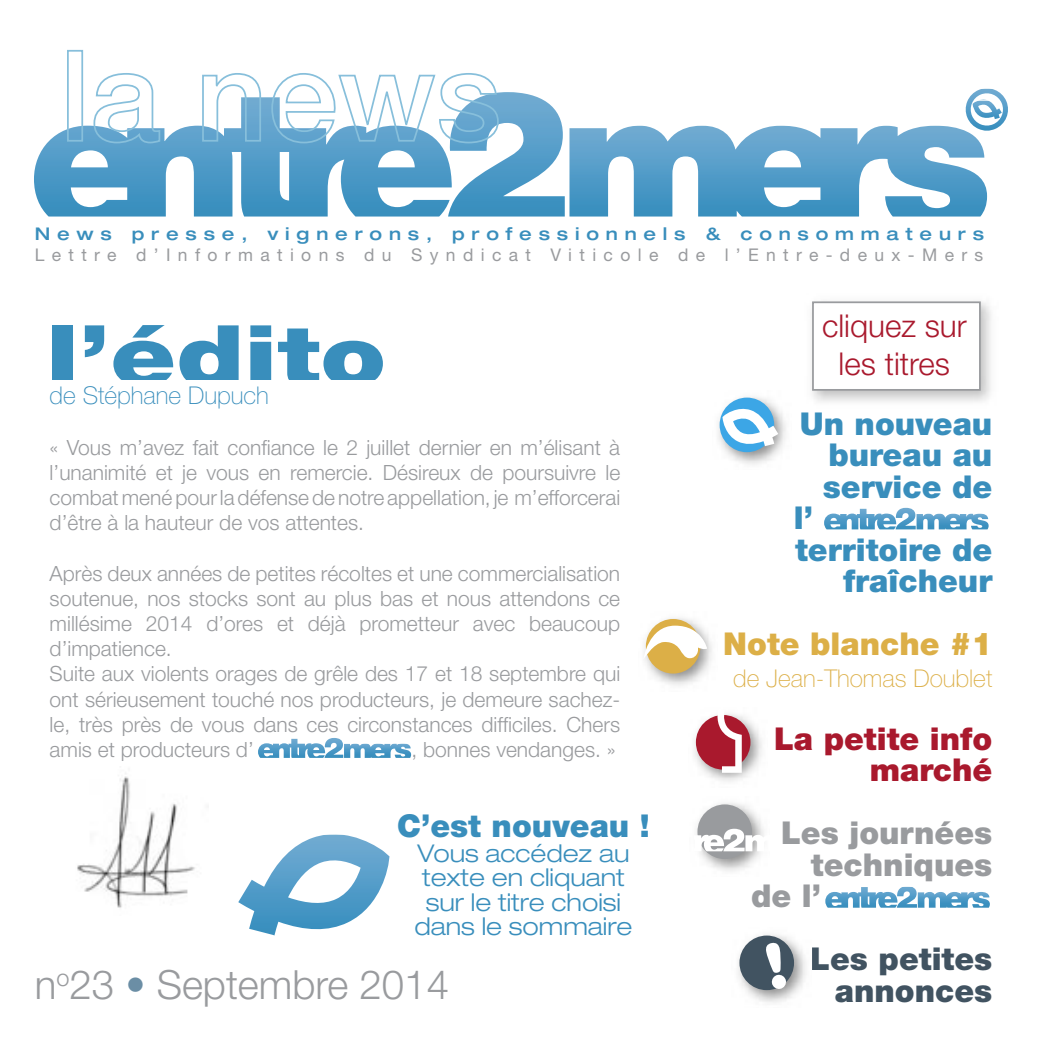
<style>
.page{position:relative;width:1042px;height:1042px;background:#fff}
.page>*{position:absolute;margin:0;border:0;box-sizing:border-box;transform-origin:0 0}
.t1{font:900 84px "Helvetica Neue";color:#398ebc;scale:1.25 1}
.t2{font:300 40.25px "Helvetica Neue";color:#999b9e}
.t3{font:900 31.5px "Helvetica Neue";color:#398ebc}
.t4{font:900 31.5px "Helvetica Neue";color:#999b9e}
.t5{font:300 31.5px/37.8px "Helvetica Neue";color:#a9192d;text-align:center}
.t6{font:900 31.5px/31.5px "Helvetica Neue";color:#a9192d;text-align:right}
.t7{font:900 31.5px "Helvetica Neue";color:#415361}
.t8{font:900 31.5px "Helvetica Neue";color:#dcaf47}
.t9{font:300 expanded 24.5px/24.5px "Helvetica Neue";color:#398ebc;text-align:center}
.t10{font:100 24.5px "Helvetica Neue";color:#dcaf47}
.t11{font:100 24.5px "Helvetica Neue";color:#398ebc}
.t12{font:300 21px/25.2px "Helvetica Neue";color:#999b9e;text-align:justify}
.t13{font:17.5px "Helvetica Neue";letter-spacing:.42em;color:#999b9e}
.t14{font:500 expanded 17.5px "Helvetica Neue";letter-spacing:.39em;color:#398ebc}
.s1{color:#6b8ea5}
</style>
<div class="page">
<svg style="left:812px;top:301px;width:169px;height:90px"></svg>
<svg style="left:34px;top:98px;width:236px;height:118px"></svg>
<hr style="left:34px;top:97px;width:418px;height:1px;background:#78b2d1">
<svg style="left:258px;top:738px;width:153px;height:20px"></svg>
<hr style="left:258px;top:739px;width:67px;height:1px;background:#78b2d1">
<img style="left:77px;top:773px;width:118px;height:135px">
<svg style="left:824px;top:508px;width:164px;height:22px"></svg>
<hr style="left:824px;top:509px;width:72px;height:1px;background:#78b2d1">
<svg style="left:825px;top:886px;width:165px;height:22px"></svg>
<hr style="left:825px;top:887px;width:72px;height:1px;background:#78b2d1">
<img style="left:718px;top:397px;width:68px;height:68px">
<div style="left:719px;top:398px;width:55px;height:54px;background:#3ca6e6;border-radius:50%"></div>
<svg style="left:722px;top:409px;width:56px;height:37px"></svg>
<img style="left:694px;top:715px;width:68px;height:67px">
<div style="left:696px;top:715px;width:54px;height:54px;background:#a9192d;border-radius:50%"></div>
<svg style="left:717px;top:714px;width:25px;height:59px"></svg>
<img style="left:700px;top:803px;width:63px;height:69px">
<div style="left:697px;top:804px;width:55px;height:55px;background:#999b9e;border-radius:50%"></div>
<svg style="left:696px;top:829px;width:68px;height:22px"></svg>
<img style="left:644px;top:618px;width:68px;height:68px">
<div style="left:646px;top:619px;width:54px;height:54px;background:#dcaf47;border-radius:50%"></div>
<svg style="left:644px;top:625px;width:63px;height:34px"></svg>
<img style="left:738px;top:934px;width:68px;height:69px">
<div style="left:739px;top:935px;width:55px;height:55px;background:#415361;border-radius:50%"></div>
<svg style="left:238px;top:835px;width:151px;height:100px"></svg>
<hr style="left:238px;top:834px;width:151px;height:1px;background:#78b2d1">
<div style="left:67px;top:50px;width:16px;height:92px;border:2px solid #87bfdb"></div>
<svg style="left:93px;top:73px;width:68px;height:71px"></svg>
<svg style="left:201px;top:73px;width:61px;height:69px"></svg>
<svg style="left:270px;top:73px;width:738px;height:143px"></svg>
<svg style="left:770px;top:941px;width:17px;height:49px"></svg>
<p class="t14" style="left:35px;top:223px;width:951px">News presse, vignerons, professionnels &amp; consommateurs</p>
<p class="t13" style="left:35px;top:245px;width:950px">Lettre d’Informations du Syndicat Viticole de l’Entre-deux-Mers</p>
<h1 class="t1" style="left:46px;top:305px;width:274px">l’édito</h1>
<p class="t11" style="left:50px;top:381px;width:221px">de Stéphane Dupuch</p>
<p class="t12" style="left:50px;top:434px;width:572px">« Vous m’avez fait confiance le 2 juillet dernier en m’élisant à l’unanimité et je vous en remercie. Désireux de poursuivre le combat mené pour la défense de notre appellation, je m’efforcerai d’être à la hauteur de vos attentes.</p>
<p class="t12" style="left:50px;top:560px;width:572px;text-align:left">Après deux années de petites récoltes et une commercialisation soutenue, nos stocks sont au plus bas et nous attendons ce millésime 2014 d’ores et déjà prometteur avec beaucoup d’impatience.<br>Suite aux violents orages de grêle des 17 et 18 septembre qui ont sérieusement touché nos producteurs, je demeure sachez&shy;le, très près de vous dans ces circonstances difficiles. Chers amis et producteurs d’</p>
<p class="t12" style="left:411px;top:736px;width:206px">, bonnes vendanges. »</p>
<h3 class="t3" style="left:397px;top:807px;width:254px">C’est nouveau !</h3>
<p class="t9" style="left:414px;top:840px;width:219px">Vous accédez au texte en cliquant sur le titre choisi dans le sommaire</p>
<h2 class="t2" style="left:35px;top:960px;width:416px">n<sup>o</sup>23 <span class="s1">•</span> Septembre 2014</h2>
<h3 class="t5" style="left:822px;top:307px;width:146px">cliquez sur les titres</h3>
<h3 class="t3" style="left:800px;top:404px;width:194px">Un nouveau</h3>
<h3 class="t3" style="left:828px;top:436px;width:165px">bureau au</h3>
<h3 class="t3" style="left:823px;top:467px;width:171px">service de</h3>
<h3 class="t3" style="left:794px;top:499px;width:21px">l’</h3>
<h3 class="t3" style="left:795px;top:530px;width:199px">territoire de</h3>
<h3 class="t3" style="left:843px;top:562px;width:151px">fraîcheur</h3>
<h3 class="t8" style="left:723px;top:625px;width:271px">Note blanche #1</h3>
<p class="t10" style="left:733px;top:664px;width:261px">de Jean-Thomas Doublet</p>
<h3 class="t6" style="left:774px;top:722px;width:220px">La petite info marché</h3>
<h3 class="t4" style="left:781px;top:814px;width:213px">Les journées</h3>
<h3 class="t4" style="left:811px;top:845px;width:183px">techniques</h3>
<h3 class="t4" style="left:751px;top:877px;width:72px">de l’</h3>
<h3 class="t7" style="left:810px;top:940px;width:184px">Les petites</h3>
<h3 class="t7" style="left:835px;top:971px;width:159px">annonces</h3>
</div>
